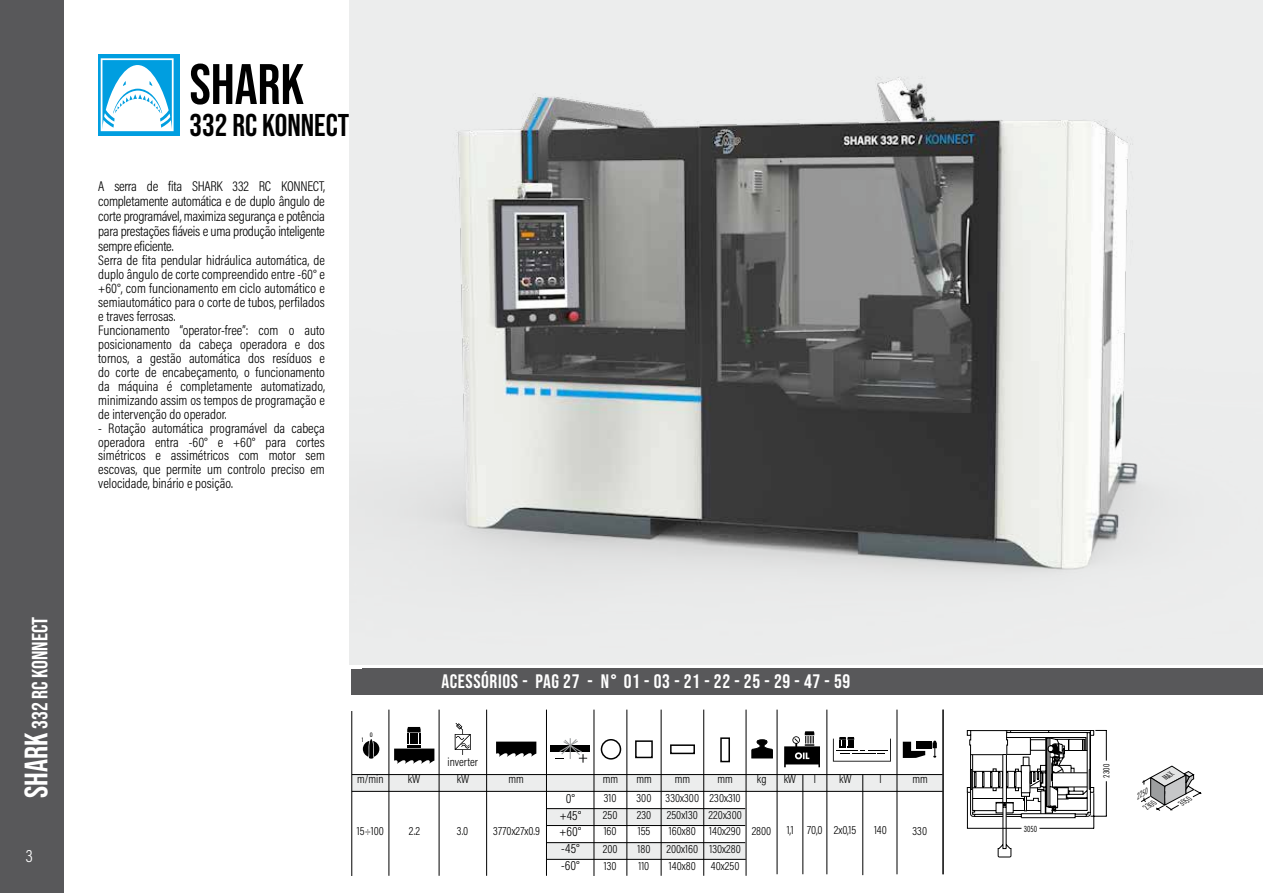
<style>
.page{position:relative;width:1263px;height:893px;background:#fff}
.page>*{position:absolute;margin:0;border:0;box-sizing:border-box;transform-origin:0 0}
.t1{font:57px "Bebas Neue";color:#000}
.t2{font:31.5px "Bebas Neue";color:#000}
.t3{font:22.05px "Bebas Neue";color:#fff}
.t4{font:19.5px "Bebas Neue";letter-spacing:.03em;color:#fff}
.t5{font:300 18px "Acumin Pro Cond";color:#fff}
.t6{font:300 14.25px/15px "Acumin Pro Cond";letter-spacing:-.02em;color:#000;text-align:justify}
.t7{font:300 13.95px/14px "Acumin Pro Cond";color:#000}
.t8{font:300 13.5px/16.6px "Acumin Pro Cond";color:#000;text-align:center}
.t9{font:300 12px/17.4px "Acumin Pro Cond";color:#000}
.t10{font:300 condensed 8.1px "Futura Std";color:#000}
.t11{font:italic 300 condensed 7.5px "Futura Std";color:#000}
.t12{font:500 6.75px "Acumin Pro Cond";color:#000}
.s1{font-size:32.4px}
</style>
<div class="page">
<div style="left:0;top:0;width:64px;height:893px;background:#58585a"></div>
<div style="left:352px;top:669px;width:911px;height:26px;background:#58585a"></div>
<div style="left:351px;top:774px;width:591px;height:17px;background:#eceded"></div>
<div style="left:546px;top:808px;width:200px;height:17px;background:#eceded"></div>
<div style="left:547px;top:843px;width:199px;height:17px;background:#eceded"></div>
<hr style="left:546px;top:859px;width:200px;height:1px;background:#000">
<div style="left:670px;top:744px;width:25px;height:10px;border:2px solid #000"></div>
<div style="left:720px;top:737px;width:10px;height:25px;border:2px solid #000"></div>
<svg style="left:98px;top:54px;width:81px;height:81px"></svg>
<svg style="left:101px;top:58px;width:73px;height:73px"></svg>
<img style="left:350px;top:0;width:913px;height:665px">
<hr style="left:351px;top:711px;width:1px;height:165px;background:#000">
<hr style="left:389px;top:710px;width:1px;height:166px;background:#000">
<hr style="left:546px;top:710px;width:1px;height:166px;background:#000">
<hr style="left:897px;top:710px;width:1px;height:164px;background:#000">
<hr style="left:777px;top:710px;width:1px;height:164px;background:#000">
<hr style="left:594px;top:710px;width:1px;height:166px;background:#000">
<hr style="left:661px;top:710px;width:1px;height:166px;background:#000">
<hr style="left:703px;top:710px;width:1px;height:166px;background:#000">
<hr style="left:626px;top:710px;width:1px;height:166px;background:#000">
<hr style="left:943px;top:710px;width:1px;height:164px;background:#000">
<hr style="left:826px;top:710px;width:1px;height:164px;background:#000">
<hr style="left:439px;top:710px;width:1px;height:166px;background:#000">
<hr style="left:486px;top:710px;width:1px;height:166px;background:#000">
<hr style="left:862px;top:774px;width:1px;height:101px;background:#000">
<hr style="left:802px;top:774px;width:1px;height:100px;background:#000">
<hr style="left:352px;top:791px;width:591px;height:1px;background:#000">
<hr style="left:352px;top:774px;width:590px;height:1px;background:#000">
<hr style="left:547px;top:808px;width:198px;height:1px;background:#000">
<hr style="left:546px;top:825px;width:199px;height:1px;background:#000">
<hr style="left:546px;top:842px;width:199px;height:1px;background:#000">
<hr style="left:746px;top:710px;width:1px;height:166px;background:#000">
<svg style="left:363px;top:739px;width:16px;height:20px"></svg>
<div style="left:916px;top:741px;width:15px;height:8px;background:#000"></div>
<svg style="left:903px;top:742px;width:22px;height:16px"></svg>
<svg style="left:932px;top:740px;width:5px;height:18px"></svg>
<svg style="left:752px;top:740px;width:21px;height:18px"></svg>
<div style="left:601px;top:739px;width:20px;height:21px;border:2px solid #000;border-radius:50%"></div>
<div style="left:635px;top:740px;width:18px;height:18px;border:2px solid #000"></div>
<svg style="left:784px;top:731px;width:36px;height:36px"></svg>
<svg style="left:833px;top:737px;width:58px;height:25px"></svg>
<svg style="left:394px;top:727px;width:40px;height:37px"></svg>
<svg style="left:496px;top:742px;width:40px;height:15px"></svg>
<svg style="left:455px;top:723px;width:16px;height:32px"></svg>
<div style="left:550px;top:745px;width:40px;height:7px;background:#000"></div>
<svg style="left:555px;top:738px;width:32px;height:25px"></svg>
<svg style="left:967px;top:730px;width:140px;height:127px"></svg>
<div style="left:362px;top:668px;width:901px;height:26px;background:#58585a"></div>
<svg style="left:1141px;top:766px;width:61px;height:45px"></svg>
<h1 class="t1" style="left:190px;top:52px;width:116px">SHARK</h1>
<h2 class="t2" style="left:190px;top:107px;width:161px">332 RC KONNECT</h2>
<p class="t6" style="left:98px;top:179px;width:228px">A serra de fita SHARK 332 RC KONNECT, completamente automática e de duplo ângulo de corte programável, maximiza segurança e potência para prestações fiáveis e uma produção inteligente sempre eficiente.</p>
<p class="t7" style="left:98px;top:253px;width:228px">Serra de fita pendular hidráulica automática, de duplo ângulo de corte compreendido entre -60° e +60°, com funcionamento em ciclo automático e semiautomático para o corte de tubos, perfilados e traves ferrosas.<br>Funcionamento “operator-free”: com o auto posicionamento da cabeça operadora e dos tornos, a gestão automática dos resíduos e do corte de encabeçamento, o funcionamento da máquina é completamente automatizado, minimizando assim os tempos de programação e de intervenção do operador.</p>
<p class="t7" style="left:98px;top:421px;width:228px;text-align:justify">- Rotação automática programável da cabeça operadora entra -60° e +60° para cortes simétricos e assimétricos com motor sem escovas, que permite um controlo preciso em velocidade, binário e posição.</p>
<h3 class="t3" style="left:28px;top:798px;width:183px;rotate:-90deg"><span class="s1">SHARK</span> 332 RC KONNECT</h3>
<p class="t5" style="left:26px;top:844px;width:8px">3</p>
<p class="t12" style="left:370px;top:730px;width:4px">0</p>
<p class="t12" style="left:362px;top:735px;width:3px">1</p>
<h3 class="t4" style="left:441px;top:671px;width:410px">ACESSÓRIOS - PAG 27 - N° 01 - 03 - 21 - 22 - 25 - 29 - 47 - 59</h3>
<p class="t9" style="left:447px;top:753px;width:32px;text-align:center">inverter kW</p>
<p class="t9" style="left:357px;top:770px;width:28px">m/min</p>
<p class="t9" style="left:408px;top:770px;width:14px">kW</p>
<p class="t9" style="left:509px;top:770px;width:17px">mm</p>
<p class="t9" style="left:603px;top:770px;width:17px">mm</p>
<p class="t9" style="left:636px;top:770px;width:17px">mm</p>
<p class="t9" style="left:675px;top:770px;width:17px">mm</p>
<p class="t9" style="left:717px;top:770px;width:17px">mm</p>
<p class="t9" style="left:757px;top:770px;width:11px">kg</p>
<p class="t9" style="left:784px;top:770px;width:14px">kW</p>
<p class="t9" style="left:814px;top:770px;width:4px">l</p>
<p class="t9" style="left:839px;top:770px;width:14px">kW</p>
<p class="t9" style="left:879px;top:770px;width:4px">l</p>
<p class="t9" style="left:912px;top:770px;width:17px">mm</p>
<p class="t8" style="left:560px;top:790px;width:23px">0° +45°</p>
<p class="t8" style="left:561px;top:840px;width:20px">-45°</p>
<p class="t9" style="left:603px;top:789px;width:16px">310<br>250</p>
<p class="t9" style="left:603px;top:822px;width:16px;text-align:justify">160<br>200<br>130</p>
<p class="t9" style="left:636px;top:789px;width:106px">300 330x300 230x310<br>230</p>
<p class="t9" style="left:667px;top:806px;width:77px">250x130 220x300</p>
<p class="t9" style="left:357px;top:822px;width:28px">15÷100</p>
<p class="t9" style="left:409px;top:822px;width:13px">2.2</p>
<p class="t9" style="left:493px;top:822px;width:48px">3770x27x0.9</p>
<p class="t9" style="left:752px;top:822px;width:21px">2800</p>
<p class="t9" style="left:787px;top:821px;width:71px">1,1 70,0 2x0,15</p>
<p class="t9" style="left:874px;top:821px;width:14px">140</p>
<p class="t9" style="left:912px;top:822px;width:16px">330</p>
<p class="t9" style="left:457px;top:822px;width:13px">3.0</p>
<p class="t9" style="left:638px;top:822px;width:14px">155</p>
<p class="t9" style="left:669px;top:822px;width:74px">160x80 140x290</p>
<p class="t9" style="left:638px;top:840px;width:14px">180</p>
<p class="t9" style="left:666px;top:840px;width:76px">200x160 130x280</p>
<p class="t9" style="left:639px;top:857px;width:12px">110</p>
<p class="t9" style="left:669px;top:857px;width:28px">140x80</p>
<p class="t9" style="left:711px;top:857px;width:30px">40x250</p>
<p class="t8" style="left:560px;top:823px;width:23px">+60°</p>
<p class="t8" style="left:561px;top:857px;width:20px">-60°</p>
<p class="t10" style="left:1024px;top:824px;width:15px">3050</p>
<p class="t10" style="left:1102px;top:777px;width:15px;rotate:-90deg">2300</p>
<p class="t11" style="left:1133px;top:793px;width:14px;rotate:-30deg">2250</p>
<p class="t11" style="left:1143px;top:804px;width:14px;rotate:-30deg">2300</p>
<p class="t11" style="left:1179px;top:800px;width:14px;rotate:-30deg">3050</p>
</div>
